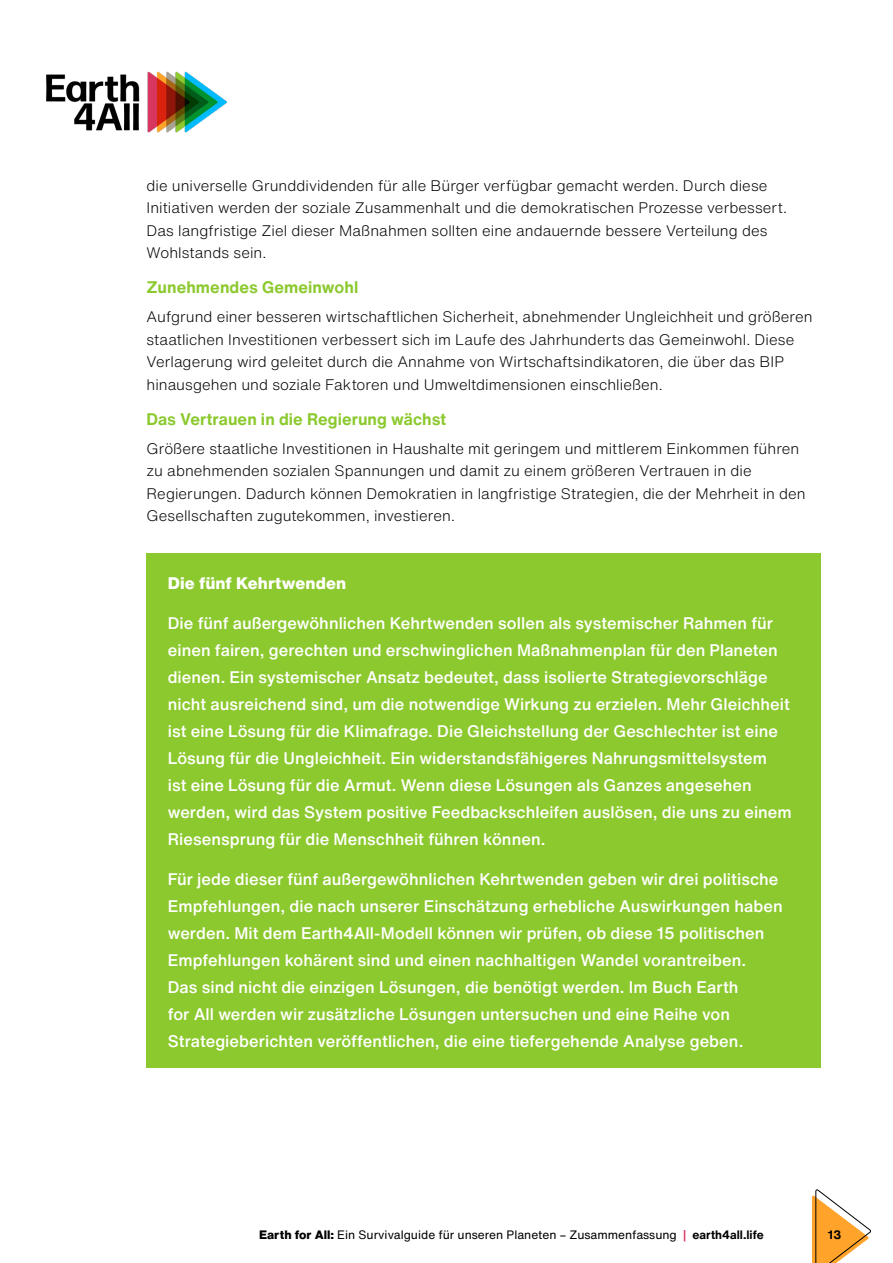
<style>
.page{position:relative;width:893px;height:1263px;background:#fff}
.page>*{position:absolute;margin:0;border:0;box-sizing:border-box;transform-origin:0 0}
.t1{font:500 16.5px/27px "Helvetica Now Text";color:#fff}
.t2{font:700 16.5px "Helvetica Now Text";letter-spacing:.005em;color:#8cc92e}
.t3{font:800 16.5px "Helvetica Now Text";letter-spacing:.005em;color:#fff}
.t4{font:300 15px/22.5px "Helvetica Now Text";letter-spacing:.005em;color:#000}
.t5{font:12px "Helvetica Now Text";color:#000}
.t6{font:700 12px "Helvetica Now Text";color:#000}
.s1{font-weight:800}
.s2{font-weight:500;color:#d9365e}
.s3{font-weight:700}
</style>
<div class="page">
<img style="left:46px;top:71px;width:181px;height:62px">
<svg style="left:812px;top:1189px;width:59px;height:74px"></svg>
<div style="left:146px;top:553px;width:675px;height:515px;background:#8cc92e"></div>
<p class="t4" style="left:146px;top:174px;width:642px">die universelle Grunddividenden für alle Bürger verfügbar gemacht werden. Durch diese Initiativen werden der soziale Zusammenhalt und die demokratischen Prozesse verbessert.<br>Das langfristige Ziel dieser Maßnahmen sollten eine andauernde bessere Verteilung des Wohlstands sein.</p>
<p class="t2" style="left:146px;top:275px;width:213px">Zunehmendes Gemeinwohl</p>
<p class="t4" style="left:146px;top:305px;width:668px">Aufgrund einer besseren wirtschaftlichen Sicherheit, abnehmender Ungleichheit und größeren staatlichen Investitionen verbessert sich im Laufe des Jahrhunderts das Gemeinwohl. Diese Verlagerung wird geleitet durch die Annahme von Wirtschaftsindikatoren, die über das BIP hinausgehen und soziale Faktoren und Umweltdimensionen einschließen.</p>
<p class="t2" style="left:146px;top:407px;width:301px">Das Vertrauen in die Regierung wächst</p>
<p class="t4" style="left:146px;top:437px;width:661px">Größere staatliche Investitionen in Haushalte mit geringem und mittlerem Einkommen führen zu abnehmenden sozialen Spannungen und damit zu einem größeren Vertrauen in die Regierungen. Dadurch können Demokratien in langfristige Strategien, die der Mehrheit in den Gesellschaften zugutekommen, investieren.</p>
<p class="t3" style="left:168px;top:571px;width:180px">Die fünf Kehrtwenden</p>
<p class="t1" style="left:168px;top:609px;width:626px">Die fünf außergewöhnlichen Kehrtwenden sollen als systemischer Rahmen für einen fairen, gerechten und erschwinglichen Maßnahmenplan für den Planeten dienen. Ein systemischer Ansatz bedeutet, dass isolierte Strategievorschläge nicht ausreichend sind, um die notwendige Wirkung zu erzielen. Mehr Gleichheit ist eine Lösung für die Klimafrage. Die Gleichstellung der Geschlechter ist eine Lösung für die Ungleichheit. Ein widerstandsfähigeres Nahrungsmittelsystem<br>ist eine Lösung für die Armut. Wenn diese Lösungen als Ganzes angesehen werden, wird das System positive Feedbackschleifen auslösen, die uns zu einem Riesensprung für die Menschheit führen können.</p>
<p class="t1" style="left:168px;top:865px;width:616px">Für jede dieser fünf außergewöhnlichen Kehrtwenden geben wir drei politische Empfehlungen, die nach unserer Einschätzung erhebliche Auswirkungen haben werden. Mit dem Earth4All-Modell können wir prüfen, ob diese 15 politischen Empfehlungen kohärent sind und einen nachhaltigen Wandel vorantreiben.<br>Das sind nicht die einzigen Lösungen, die benötigt werden. Im Buch Earth<br>for All werden wir zusätzliche Lösungen untersuchen und eine Reihe von Strategieberichten veröffentlichen, die eine tiefergehende Analyse geben.</p>
<p class="t5" style="left:259px;top:1226px;width:506px"><span class="s1">Earth for All:</span> Ein Survivalguide für unseren Planeten – Zusammenfassung <span class="s2">|</span> <span class="s3">earth4all.life</span></p>
<p class="t6" style="left:828px;top:1226px;width:15px">13</p>
</div>
